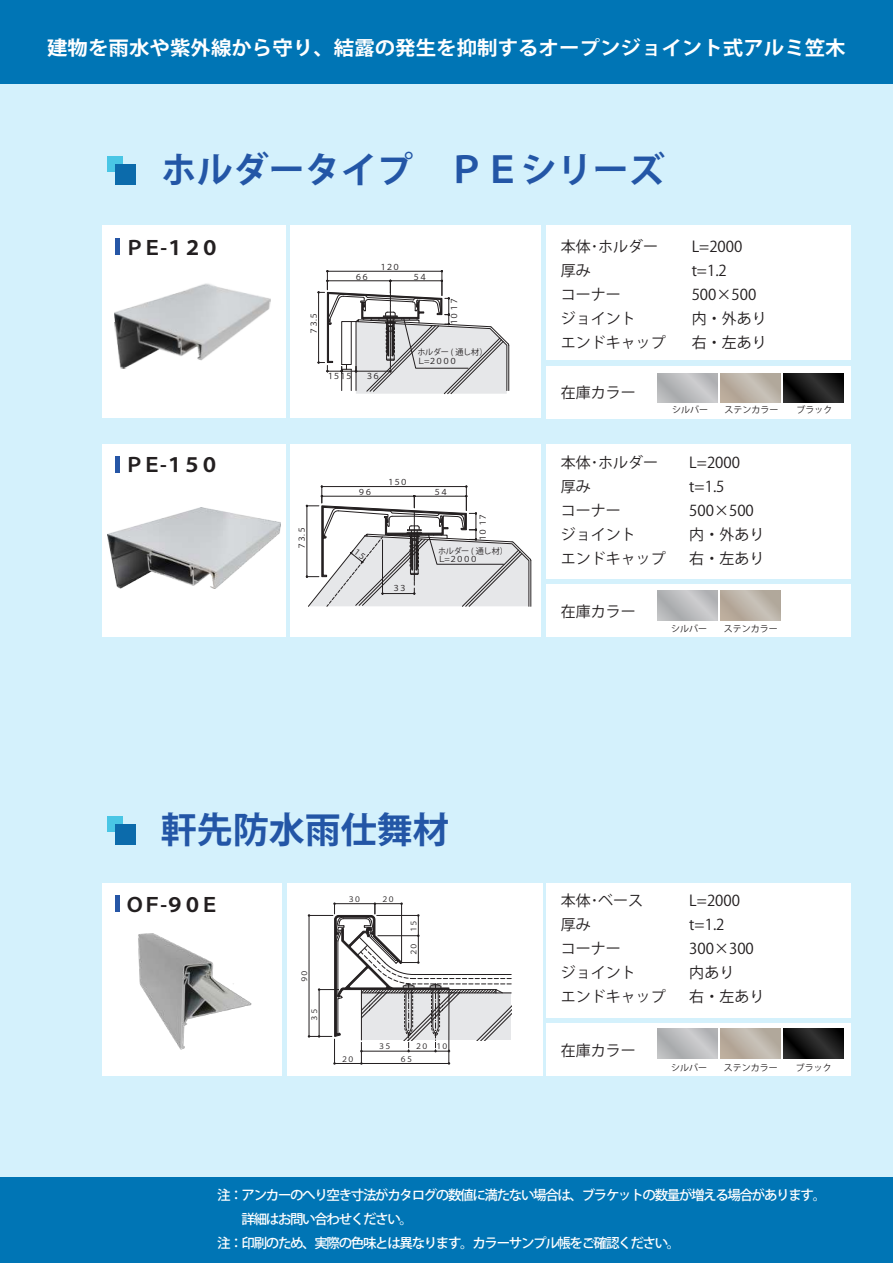
<style>
.page{position:relative;width:893px;height:1263px;background:#d4f1fc}
.page>*{position:absolute;margin:0;border:0;box-sizing:border-box;transform-origin:0 0}
.t1{font:700 36px "Koz Go Pr 6 N";color:#2356a6}
.t2{font:700 19.5px "Koz Go Pr 6 N";color:#fff;scale:1.05 1}
.t3{font:700 19.5px "Koz Go Pro";letter-spacing:-.1em;color:#231f20}
.t4{font:15px/24px "Koz Go Pro";color:#231f20}
.t5{font:15px "Koz Go Pr 6 N";color:#231f20}
.t6{font:500 13.5px/24px "Koz Go Pro";letter-spacing:-.1em;color:#fff}
.t7{font:9px "Koz Go Pr 6 N";color:#231f20}
.t8{font:8.1px "Koz Go Pr 6 N";letter-spacing:-.15em;color:#231f20}
.t9{font:8.1px/8.6px "Koz Go Pr 6 N";letter-spacing:-.075em;color:#231f20}
.t10{font:7.5px "Koz Go Pr 6 N";letter-spacing:-.165em;color:#231f20}
</style>
<div class="page">
<div style="left:0;top:0;width:893px;height:84px;background:#0075b5"></div>
<div style="left:0;top:1178px;width:893px;height:85px;background:#0075b5"></div>
<div style="left:546px;top:883px;width:305px;height:134px;background:#fff"></div>
<svg style="left:546px;top:1024px;width:305px;height:52px;background:#ebe9e8"></svg>
<img style="left:784px;top:1028px;width:60px;height:30px">
<div style="left:290px;top:444px;width:251px;height:193px;background:#fff"></div>
<div style="left:102px;top:444px;width:184px;height:193px;background:#fff"></div>
<img style="left:108px;top:507px;width:172px;height:81px">
<div style="left:546px;top:444px;width:305px;height:134px;background:#fff"></div>
<svg style="left:546px;top:585px;width:305px;height:52px;background:#eeedec"></svg>
<div style="left:115px;top:456px;width:5px;height:17px;background:#2656a6"></div>
<div style="left:290px;top:225px;width:251px;height:193px;background:#fff"></div>
<div style="left:102px;top:225px;width:183px;height:193px;background:#fff"></div>
<div style="left:546px;top:225px;width:305px;height:134px;background:#fff"></div>
<svg style="left:546px;top:366px;width:305px;height:52px;background:#ecebea"></svg>
<img style="left:784px;top:373px;width:60px;height:30px">
<img style="left:114px;top:283px;width:157px;height:86px">
<div style="left:115px;top:239px;width:5px;height:16px;background:#2656a6"></div>
<svg style="left:318px;top:270px;width:191px;height:124px"></svg>
<div style="left:108px;top:156px;width:15px;height:16px;background:#49c6e5"></div>
<div style="left:115px;top:164px;width:21px;height:21px;background:#0c6bab"></div>
<div style="left:287px;top:883px;width:255px;height:193px;background:#fff"></div>
<div style="left:102px;top:883px;width:180px;height:193px;background:#fff"></div>
<img style="left:138px;top:933px;width:114px;height:117px">
<div style="left:108px;top:816px;width:15px;height:15px;background:#49c6e5"></div>
<div style="left:115px;top:824px;width:21px;height:20px;background:#0c6bab"></div>
<div style="left:115px;top:896px;width:5px;height:16px;background:#2656a6"></div>
<svg style="left:308px;top:902px;width:203px;height:163px"></svg>
<svg style="left:306px;top:485px;width:225px;height:122px"></svg>
<h2 class="t2" style="left:47px;top:36px;width:762px">建物を雨水や紫外線から守り、結露の発生を抑制するオープンジョイント式アルミ笠木</h2>
<h1 class="t1" style="left:161px;top:150px;width:505px">ホルダータイプ　ＰＥシリーズ</h1>
<h2 class="t3" style="left:125px;top:235px;width:96px">ＰＥ-１２０</h2>
<h2 class="t3" style="left:125px;top:453px;width:96px">ＰＥ-１５０</h2>
<p class="t8" style="left:309px;top:335px;width:25px;rotate:-90deg">７３.５</p>
<p class="t8" style="left:379px;top:262px;width:23px">１２０</p>
<p class="t8" style="left:354px;top:272px;width:16px">６６</p>
<p class="t8" style="left:412px;top:272px;width:17px">５４</p>
<p class="t8" style="left:450px;top:326px;width:31px;rotate:-90deg">１０１７</p>
<p class="t8" style="left:326px;top:371px;width:28px">１５１５</p>
<p class="t8" style="left:365px;top:371px;width:16px">３６</p>
<p class="t9" style="left:417px;top:348px;width:72px">ホルダー ( 通し材）<br>Ｌ=２０００</p>
<p class="t8" style="left:297px;top:549px;width:25px;rotate:-90deg">７３.５</p>
<p class="t8" style="left:387px;top:477px;width:22px">１５０</p>
<p class="t8" style="left:358px;top:488px;width:16px">９６</p>
<p class="t8" style="left:433px;top:488px;width:16px">５４</p>
<p class="t8" style="left:478px;top:542px;width:31px;rotate:-90deg">１０１７</p>
<p class="t8" style="left:392px;top:584px;width:16px">３３</p>
<p class="t9" style="left:438px;top:547px;width:71px">ホルダー ( 通し材）<br>Ｌ=２０００</p>
<p class="t4" style="left:561px;top:235px;width:106px">本体･ホルダー厚み<br>コーナー<br>ジョイント<br>エンドキャップ</p>
<p class="t4" style="left:692px;top:235px;width:76px">L=2000 t=1.2<br>500×500内・外あり右・左あり</p>
<p class="t5" style="left:561px;top:384px;width:76px">在庫カラー</p>
<p class="t7" style="left:672px;top:404px;width:37px">シルバー</p>
<p class="t7" style="left:725px;top:404px;width:56px">ステンカラー</p>
<p class="t7" style="left:797px;top:404px;width:37px">ブラック</p>
<p class="t4" style="left:561px;top:450px;width:106px">本体･ホルダー厚み<br>コーナー<br>ジョイント<br>エンドキャップ</p>
<p class="t5" style="left:561px;top:603px;width:76px">在庫カラー</p>
<p class="t4" style="left:689px;top:450px;width:76px">L=2000 t=1.5<br>500×500内・外あり右・左あり</p>
<p class="t4" style="left:692px;top:453px;width:76px">L=2000 t=1.2<br>500×500内・外あり右・左あり</p>
<p class="t7" style="left:671px;top:623px;width:37px">シルバー</p>
<p class="t7" style="left:724px;top:623px;width:55px">ステンカラー</p>
<h1 class="t1" style="left:161px;top:809px;width:325px">軒先防水雨仕舞材　</h1>
<h2 class="t3" style="left:125px;top:892px;width:96px">ＯＦ-９０Ｅ</h2>
<p class="t10" style="left:300px;top:983px;width:15px;rotate:-90deg">９０</p>
<p class="t10" style="left:310px;top:1021px;width:15px;rotate:-90deg">３５</p>
<p class="t10" style="left:348px;top:895px;width:15px">３０</p>
<p class="t10" style="left:381px;top:895px;width:15px">２０</p>
<p class="t10" style="left:409px;top:933px;width:15px;rotate:-90deg">１５</p>
<p class="t10" style="left:409px;top:956px;width:15px;rotate:-90deg">２０</p>
<p class="t10" style="left:378px;top:1042px;width:15px">３５</p>
<p class="t10" style="left:415px;top:1042px;width:35px">２０ １０</p>
<p class="t10" style="left:341px;top:1055px;width:15px">２０</p>
<p class="t10" style="left:400px;top:1055px;width:15px">６５</p>
<p class="t4" style="left:561px;top:889px;width:106px">本体･ベース<br>厚み<br>コーナー<br>ジョイント<br>エンドキャップ</p>
<p class="t5" style="left:561px;top:1042px;width:76px">在庫カラー</p>
<p class="t4" style="left:689px;top:889px;width:76px">L=2000 t=1.2<br>300×300内あり<br>右・左あり</p>
<p class="t4" style="left:692px;top:892px;width:76px">L=2000 t=1.2<br>500×500内・外あり右・左あり</p>
<p class="t7" style="left:671px;top:1063px;width:37px">シルバー</p>
<p class="t7" style="left:724px;top:1063px;width:55px">ステンカラー</p>
<p class="t7" style="left:796px;top:1063px;width:37px">ブラック</p>
<p class="t6" style="left:217px;top:1183px;width:610px">注：アンカーのへり空き寸法がカタログの数値に満たない場合は、ブラケットの数量が増える場合があります。　　詳細はお問い合わせください。<br>注：印刷のため、実際の色味とは異なります。カラーサンプル帳をご確認ください。</p>
</div>
